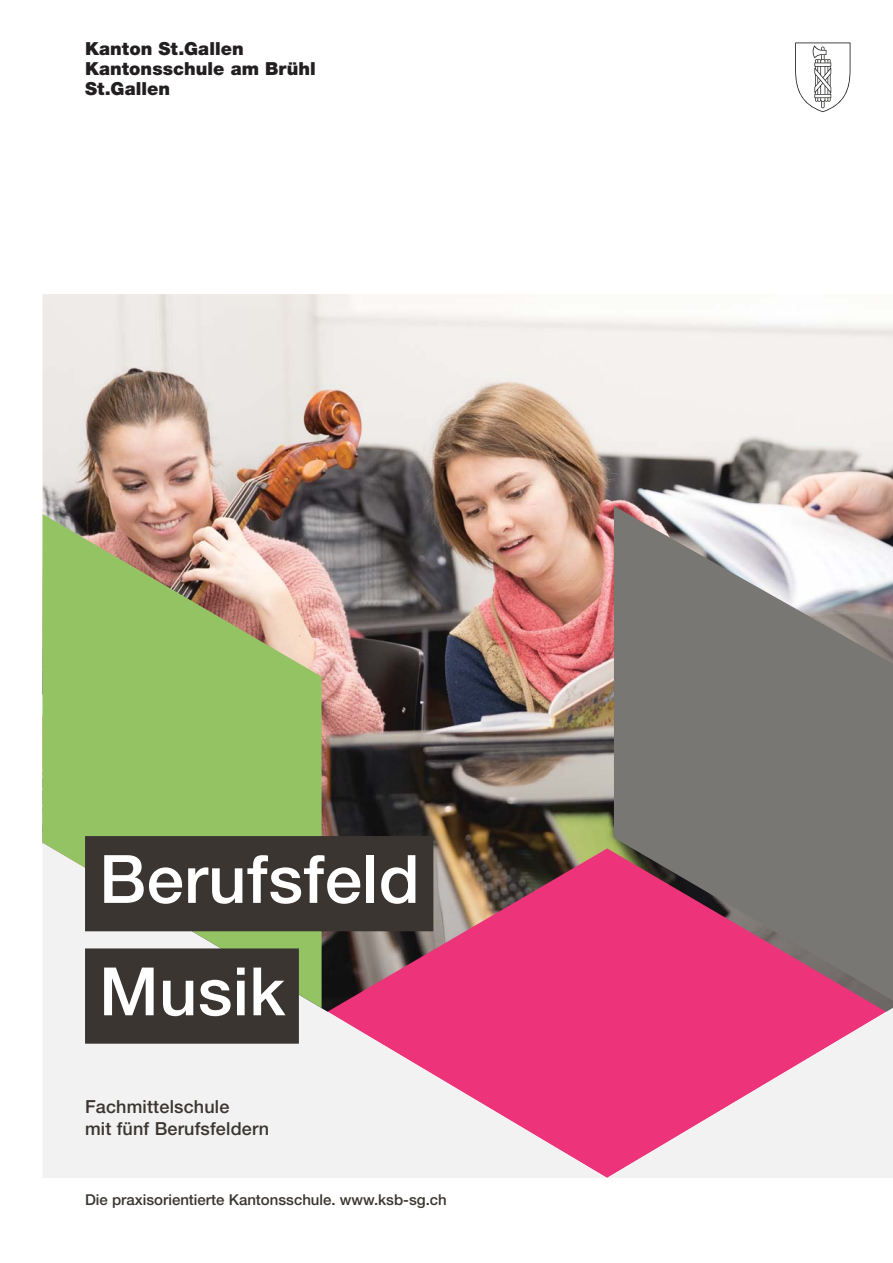
<style>
.page{position:relative;width:893px;height:1263px;background:#fff}
.page>*{position:absolute;margin:0;border:0;box-sizing:border-box;transform-origin:0 0}
.t1{font:500 66.75px/112.4px "Helvetica Neue LT Std";letter-spacing:.005em;color:#fff}
.t2{font:900 18px/19.8px "Helvetica Neue LT Std";color:#231f20}
.t3{font:500 18px/22.5px "Helvetica Neue LT Std";letter-spacing:.01em;color:#3a3530}
.t4{font:500 15px "Helvetica Neue LT Std";color:#3a3530}
</style>
<div class="page">
<img style="left:43px;top:294px;width:850px;height:548px">
<svg style="left:795px;top:43px;width:55px;height:69px"></svg>
<svg style="left:614px;top:506px;width:279px;height:336px;background:#8e8b89"></svg>
<svg style="left:43px;top:514px;width:279px;height:328px;background:#9fb96f"></svg>
<svg style="left:43px;top:842px;width:850px;height:336px"></svg>
<div style="left:85px;top:836px;width:348px;height:95px;background:#3a3530"></div>
<div style="left:85px;top:948px;width:214px;height:96px;background:#3a3530"></div>
<p class="t2" style="left:85px;top:39px;width:232px">Kanton St.Gallen<br>Kantonsschule am Brühl<br>St.Gallen</p>
<h1 class="t1" style="left:99px;top:831px;width:322px">Berufsfeld<br>Musik</h1>
<p class="t3" style="left:85px;top:1097px;width:186px">Fachmittelschule<br>mit fünf Berufsfeldern</p>
<p class="t4" style="left:85px;top:1194px;width:363px">Die praxisorientierte Kantonsschule. www.ksb-sg.ch</p>
</div>
